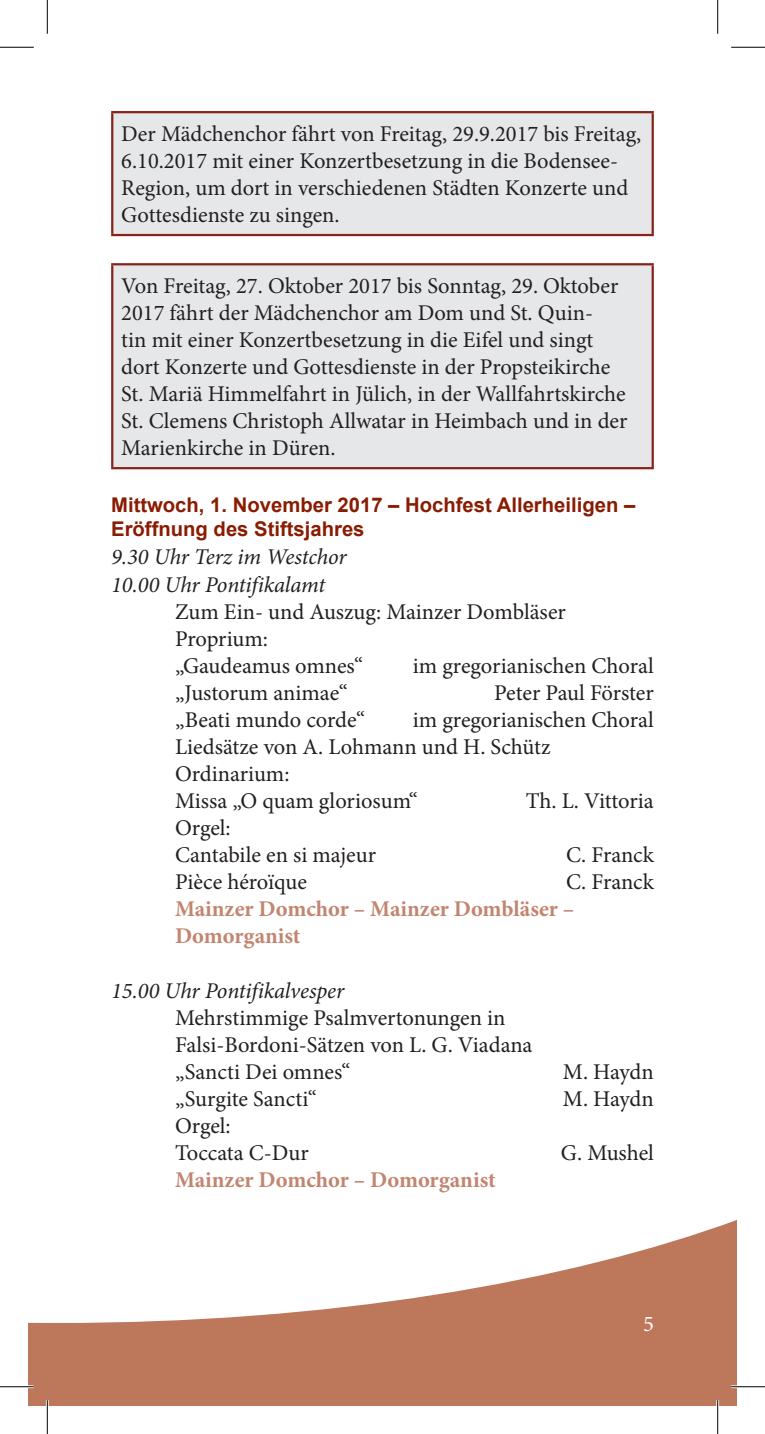
<style>
.page{position:relative;width:765px;height:1434px;background:#fff}
.page>*{position:absolute;margin:0;border:0;box-sizing:border-box;transform-origin:0 0}
.t1{font:22.5px/27px "Minion Pro";color:#231f20}
.t2{font:700 22.5px/27px "Minion Pro";color:#c28570}
.t3{font:italic 22.5px/28.1px "Minion Pro";letter-spacing:-.01em;color:#231f20}
.t4{font:22.5px "Minion Pro";color:#fff}
.t5{font:700 20.25px/24.3px "Arial";color:#891c02}
</style>
<div class="page">
<div style="left:28px;top:1163px;width:708px;height:243px;background:#bd775b"></div>
<svg style="left:28px;top:1163px;width:708px;height:160px;fill:#fff"></svg>
<div style="left:112px;top:112px;width:540px;height:123px;background:#e6e7e9"></div>
<hr style="left:111px;top:113px;width:2px;height:121px;background:#87231a">
<hr style="left:111px;top:111px;width:542px;height:2px;background:#87231a">
<hr style="left:651px;top:113px;width:2px;height:121px;background:#87231a">
<hr style="left:111px;top:234px;width:542px;height:2px;background:#87231a">
<div style="left:112px;top:264px;width:540px;height:204px;background:#e6e7e9"></div>
<hr style="left:111px;top:265px;width:2px;height:202px;background:#87231a">
<hr style="left:111px;top:263px;width:542px;height:2px;background:#87231a">
<hr style="left:651px;top:265px;width:2px;height:202px;background:#87231a">
<hr style="left:111px;top:467px;width:542px;height:2px;background:#87231a">
<hr style="left:0;top:1385px;width:34px;height:3px;background:#fff">
<hr style="left:730px;top:1385px;width:34px;height:3px;background:#fff">
<hr style="left:46px;top:1400px;width:3px;height:34px;background:#fff">
<hr style="left:716px;top:1400px;width:2px;height:34px;background:#fff">
<hr style="left:0;top:47px;width:34px;height:1px;background:#000">
<hr style="left:730px;top:47px;width:34px;height:1px;background:#000">
<hr style="left:0;top:1386px;width:34px;height:1px;background:#000">
<hr style="left:730px;top:1386px;width:34px;height:1px;background:#000">
<hr style="left:47px;top:0;width:1px;height:34px;background:#000">
<hr style="left:47px;top:1400px;width:1px;height:34px;background:#000">
<hr style="left:717px;top:0;width:1px;height:34px;background:#000">
<hr style="left:717px;top:1400px;width:1px;height:34px;background:#000">
<p class="t1" style="left:121px;top:121px;width:521px">Der Mädchenchor fährt von Freitag, 29.9.2017 bis Freitag, 6.10.2017 mit einer Konzertbesetzung in die Bodensee-Region, um dort in verschiedenen Städten Konzerte und Gottesdienste zu singen.</p>
<p class="t1" style="left:121px;top:273px;width:507px">Von Freitag, 27. Oktober 2017 bis Sonntag, 29. Oktober 2017 fährt der Mädchenchor am Dom und St. Quin-<br>tin mit einer Konzertbesetzung in die Eifel und singt dort Konzerte und Gottesdienste in der Propsteikirche St. Mariä Himmelfahrt in Jülich, in der Wallfahrtskirche St. Clemens Christoph Allwatar in Heimbach und in der Marienkirche in Düren.</p>
<p class="t5" style="left:111px;top:493px;width:525px">Mittwoch, 1. November 2017 – Hochfest Allerheiligen –<br>Eröffnung des Stiftsjahres</p>
<p class="t3" style="left:111px;top:543px;width:237px">9.30 Uhr Terz im Westchor<br>10.00 Uhr Pontifikalamt</p>
<p class="t1" style="left:175px;top:599px;width:392px">Zum Ein- und Auszug: Mainzer Dombläser<br>Proprium:<br>„Gaudeamus omnes“</p>
<p class="t1" style="left:412px;top:653px;width:242px">im gregorianischen Choral</p>
<p class="t1" style="left:175px;top:680px;width:174px">„Justorum animae“</p>
<p class="t1" style="left:494px;top:680px;width:161px">Peter Paul Förster</p>
<p class="t1" style="left:175px;top:707px;width:191px">„Beati mundo corde“</p>
<p class="t1" style="left:175px;top:707px;width:480px;text-indent:237px">im gregorianischen Choral<br>Liedsätze von A. Lohmann und H. Schütz<br>Ordinarium:<br>Missa „O quam gloriosum“</p>
<p class="t1" style="left:525px;top:788px;width:130px">Th. L. Vittoria</p>
<p class="t1" style="left:175px;top:815px;width:202px">Orgel:<br>Cantabile en si majeur</p>
<p class="t1" style="left:566px;top:842px;width:89px">C. Franck</p>
<p class="t1" style="left:175px;top:869px;width:133px">Pièce héroïque</p>
<p class="t1" style="left:566px;top:869px;width:89px">C. Franck</p>
<p class="t2" style="left:175px;top:895px;width:400px">Mainzer Domchor – Mainzer Dombläser –<br>Domorganist</p>
<p class="t3" style="left:111px;top:977px;width:235px">15.00 Uhr Pontifikalvesper</p>
<p class="t1" style="left:175px;top:1005px;width:359px">Mehrstimmige Psalmvertonungen in<br>Falsi-Bordoni-Sätzen von L. G. Viadana „Sancti Dei omnes“</p>
<p class="t1" style="left:562px;top:1059px;width:92px">M. Haydn</p>
<p class="t1" style="left:175px;top:1086px;width:143px">„Surgite Sancti“</p>
<p class="t1" style="left:562px;top:1086px;width:92px">M. Haydn</p>
<p class="t1" style="left:175px;top:1113px;width:135px">Orgel:<br>Toccata C-Dur</p>
<p class="t1" style="left:560px;top:1140px;width:94px">G. Mushel</p>
<p class="t2" style="left:175px;top:1166px;width:322px">Mainzer Domchor – Domorganist</p>
<p class="t4" style="left:642px;top:1309px;width:12px">5</p>
</div>
